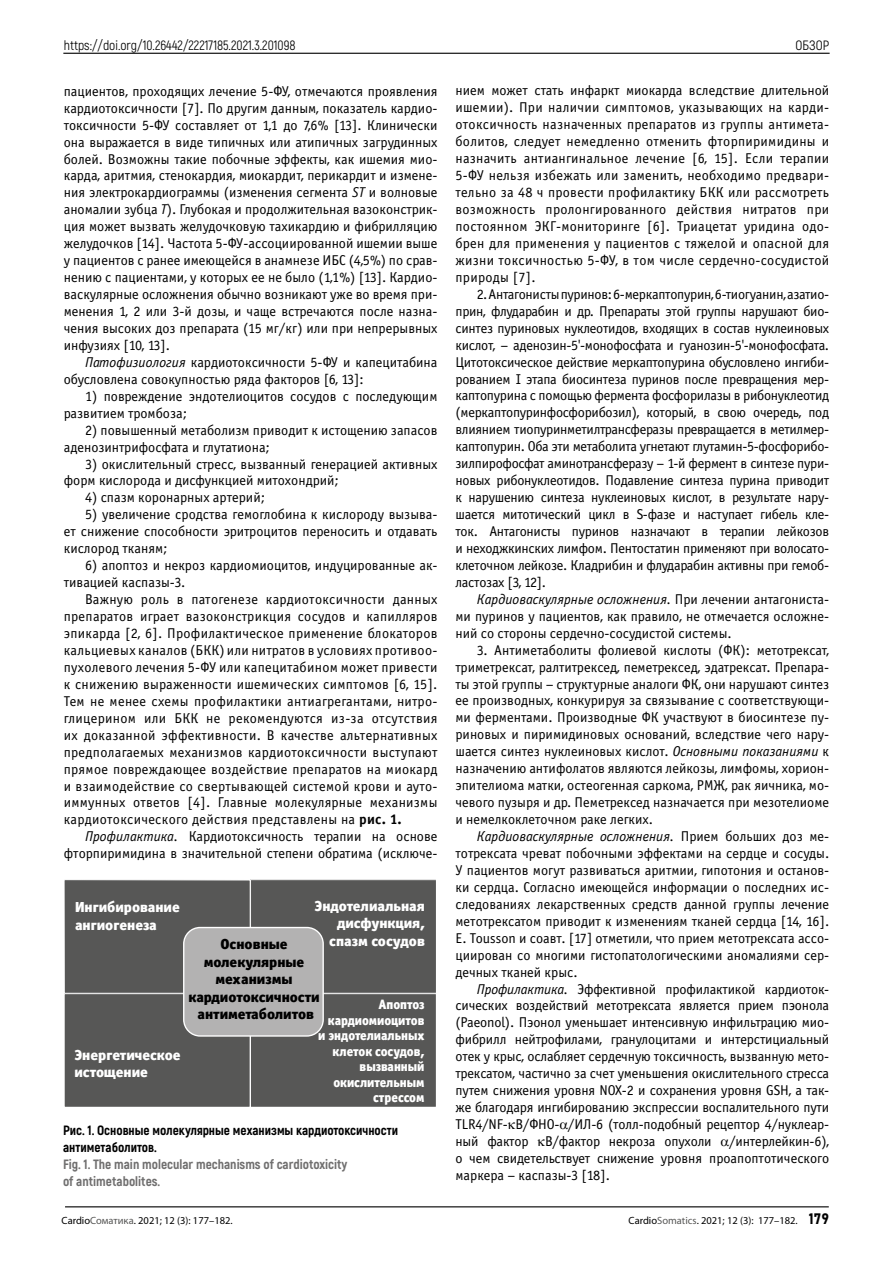
<style>
.page{position:relative;width:893px;height:1263px;background:#fff}
.page>*{position:absolute;margin:0;border:0;box-sizing:border-box;transform-origin:0 0}
.t1{font:14.55px/17.5px "Officina Sans Black OSC";color:#fff}
.t2{font:14.55px/17.5px "Officina Sans Black OSC";color:#000;text-align:center}
.t3{font:14.25px/17px "Officina Sans Book C";color:#000;text-align:justify}
.t4{font:13.65px/15.5px "Officina Sans Black OSC";color:#fff;text-align:right;scale:.91 1}
.t5{font:800 13.5px/17px "Akrobat";color:#000}
.t6{font:800 13.5px/17px "Akrobat";color:#706f6f}
.t7{font:13.5px "Akrobat";color:#000}
.t8{font:10.5px "Myriad Pro";color:#000}
.s1{font-style:italic}
.s2{font-family:"Officina Sans Bold C"}
.s3{color:#575756}
.s4{font-family:"Bahnschrift";font-size:15px}
</style>
<div class="page">
<hr style="left:65px;top:1206px;width:764px;height:1px;background:#000">
<hr style="left:63px;top:53px;width:767px;height:1px;background:#000">
<div style="left:250px;top:880px;width:186px;height:113px;background:#575756"></div>
<div style="left:250px;top:879px;width:187px;height:115px;border:1px solid #fff"></div>
<div style="left:64px;top:879px;width:187px;height:114px;background:#575756"></div>
<div style="left:250px;top:994px;width:186px;height:113px;background:#575756"></div>
<div style="left:250px;top:993px;width:187px;height:115px;border:1px solid #fff"></div>
<div style="left:64px;top:994px;width:186px;height:113px;background:#575756"></div>
<div style="left:64px;top:993px;width:187px;height:115px;border:1px solid #fff"></div>
<div style="left:184px;top:927px;width:139px;height:109px;background:#b3b2b2;border-radius:16px"></div>
<div style="left:183px;top:927px;width:141px;height:110px;border:1px solid #fff;border-radius:16px"></div>
<p class="t7" style="left:64px;top:37px;width:233px">https://doi.org/10.26442/22217185.2021.3.201098</p>
<p class="t3" style="left:64px;top:83px;width:375px">пациентов, проходящих лечение 5-ФУ, отмечаются проявления кардиотоксичности [7]. По другим данным, показатель кардио&shy;токсичности 5-ФУ составляет от 1,1 до 7,6% [13]. Клинически она выражается в виде типичных или атипичных загрудинных болей. Возможны такие побочные эффекты, как ишемия мио&shy;карда, аритмия, стенокардия, миокардит, перикардит и измене&shy;ния электрокардиограммы (изменения сегмента <span class="s1">ST</span> и волновые аномалии зубца <span class="s1">Т</span>). Глубокая и продолжительная вазоконстрик&shy;ция может вызвать желудочковую тахикардию и фибрилляцию желудочков [14]. Частота 5-ФУ-ассоциированной ишемии выше у пациентов с ранее имеющейся в анамнезе ИБС (4,5%) по срав&shy;нению с пациентами, у которых ее не было (1,1%) [13]. Кардио&shy;васкулярные осложнения обычно возникают уже во время при&shy;менения 1, 2 или 3-й дозы, и чаще встречаются после назна&shy;чения высоких доз препарата (15 мг/кг) или при непрерывных инфузиях [10, 13].</p>
<p class="t3" style="left:64px;top:354px;width:375px;text-indent:21px"><span class="s1">Патофизиология</span> кардиотоксичности 5-ФУ и капецитабина обусловлена совокупностью ряда факторов [6, 13]:</p>
<p class="t3" style="left:64px;top:388px;width:375px;text-indent:21px">1) повреждение эндотелиоцитов сосудов с последующим развитием тромбоза;</p>
<p class="t3" style="left:64px;top:422px;width:375px;text-indent:21px">2) повышенный метаболизм приводит к истощению запасов аденозинтрифосфата и глутатиона;</p>
<p class="t3" style="left:64px;top:456px;width:375px;text-indent:21px">3) окислительный стресс, вызванный генерацией активных форм кислорода и дисфункцией митохондрий;</p>
<p class="t3" style="left:85px;top:489px;width:182px">4) спазм коронарных артерий;</p>
<p class="t3" style="left:64px;top:506px;width:375px;text-indent:21px">5) увеличение сродства гемоглобина к кислороду вызыва&shy;ет снижение способности эритроцитов переносить и отдавать кислород тканям;</p>
<p class="t3" style="left:64px;top:557px;width:375px;text-indent:21px">6) апоптоз и некроз кардиомиоцитов, индуцированные ак&shy;тивацией каспазы-3.</p>
<p class="t3" style="left:64px;top:591px;width:375px;text-indent:21px">Важную роль в патогенезе кардиотоксичности данных препаратов играет вазоконстрикция сосудов и капилляров эпикарда [2, 6]. Профилактическое применение блокаторов кальциевых каналов (БКК) или нитратов в условиях противоо&shy;пухолевого лечения 5-ФУ или капецитабином может привести к снижению выраженности ишемических симптомов [6, 15].<br>Тем не менее схемы профилактики антиагрегантами, нитро&shy;глицерином или БКК не рекомендуются из-за отсутствия их доказанной эффективности. В качестве альтернативных предполагаемых механизмов кардиотоксичности выступают прямое повреждающее воздействие препаратов на миокард и взаимодействие со свертывающей системой крови и ауто&shy;иммунных ответов [4]. Главные молекулярные механизмы кардиотоксического действия представлены на <span class="s2">рис. 1.</span></p>
<p class="t3" style="left:64px;top:828px;width:375px;text-align:right"><span class="s1">Профилактика.</span> Кардиотоксичность терапии на основе фторпиримидина в значительной степени обратима (исключе-</p>
<p class="t1" style="left:75px;top:898px;width:106px">Ингибирование ангиогенеза</p>
<p class="t1" style="left:314px;top:897px;width:112px;text-align:right">Эндотелиальная дисфункция, спазм сосудов</p>
<p class="t2" style="left:188px;top:935px;width:133px">Основные молекулярные механизмы кардиотоксичности антиметаболитов</p>
<p class="t4" style="left:318px;top:997px;width:118px">Апоптоз кардиомиоцитов и эндотелиальных клеток сосудов, вызванный окислительным стрессом</p>
<p class="t1" style="left:74px;top:1046px;width:108px">Энергетическое истощение</p>
<p class="t5" style="left:63px;top:1122px;width:337px">Рис. 1. Основные молекулярные механизмы кардиотоксичности антиметаболитов.</p>
<p class="t6" style="left:63px;top:1156px;width:286px">Fig. 1. The main molecular mechanisms of cardiotoxicity of antimetabolites.</p>
<p class="t7" style="left:796px;top:37px;width:28px">Обзор</p>
<p class="t3" style="left:455px;top:82px;width:375px">нием может стать инфаркт миокарда вследствие длительной ишемии). При наличии симптомов, указывающих на карди&shy;отоксичность назначенных препаратов из группы антимета&shy;болитов, следует немедленно отменить фторпиримидины и назначить антиангинальное лечение [6, 15]. Если терапии 5-ФУ нельзя избежать или заменить, необходимо предвари&shy;тельно за 48 ч провести профилактику БКК или рассмотреть возможность пролонгированного действия нитратов при постоянном ЭКГ-мониторинге [6]. Триацетат уридина одо&shy;брен для применения у пациентов с тяжелой и опасной для жизни токсичностью 5-ФУ, в том числе сердечно-сосудистой природы [7].</p>
<p class="t3" style="left:455px;top:286px;width:375px;text-indent:21px">2. Антагонисты пуринов: 6-меркаптопурин, 6-тиогуанин, азатио&shy;прин, флударабин и др. Препараты этой группы нарушают био&shy;синтез пуриновых нуклеотидов, входящих в состав нуклеиновых кислот, – аденозин-5'-монофосфата и гуанозин-5'-монофосфата.<br>Цитотоксическое действие меркаптопурина обусловлено ингиби&shy;рованием I этапа биосинтеза пуринов после превращения мер&shy;каптопурина с помощью фермента фосфорилазы в рибонуклеотид (меркаптопуринфосфорибозил), который, в свою очередь, под влиянием тиопуринметилтрансферазы превращается в метилмер&shy;каптопурин. Оба эти метаболита угнетают глутамин-5-фосфорибо&shy;зилпирофосфат аминотрансферазу – 1-й фермент в синтезе пури&shy;новых рибонуклеотидов. Подавление синтеза пурина приводит к нарушению синтеза нуклеиновых кислот, в результате нару&shy;шается митотический цикл в S-фазе и наступает гибель кле&shy;ток. Антагонисты пуринов назначают в терапии лейкозов и неходжкинских лимфом. Пентостатин применяют при волосато&shy;клеточном лейкозе. Кладрибин и флударабин активны при гемоб&shy;ластозах [3, 12].</p>
<p class="t3" style="left:455px;top:591px;width:375px;text-indent:21px"><span class="s1">Кардиоваскулярные осложнения.</span> При лечении антагониста&shy;ми пуринов у пациентов, как правило, не отмечается осложне&shy;ний со стороны сердечно-сосудистой системы.</p>
<p class="t3" style="left:455px;top:642px;width:375px;text-indent:21px">3. Антиметаболиты фолиевой кислоты (ФК): метотрексат, триметрексат, ралтитрексед, пеметрексед, эдатрексат. Препара&shy;ты этой группы – структурные аналоги ФК, они нарушают синтез ее производных, конкурируя за связывание с соответствующи&shy;ми ферментами. Производные ФК участвуют в биосинтезе пу&shy;риновых и пиримидиновых оснований, вследствие чего нару&shy;шается синтез нуклеиновых кислот. <span class="s1">Основными показаниями</span> к назначению антифолатов являются лейкозы, лимфомы, хорион&shy;эпителиома матки, остеогенная саркома, РМЖ, рак яичника, мо&shy;чевого пузыря и др. Пеметрексед назначается при мезотелиоме и немелкоклеточном раке легких.</p>
<p class="t3" style="left:455px;top:828px;width:375px;text-indent:21px"><span class="s1">Кардиоваскулярные осложнения.</span> Прием больших доз ме&shy;тотрексата чреват побочными эффектами на сердце и сосуды.<br>У пациентов могут развиваться аритмии, гипотония и останов&shy;ки сердца. Согласно имеющейся информации о последних ис&shy;следованиях лекарственных средств данной группы лечение метотрексатом приводит к изменениям тканей сердца [14, 16].<br>E. Tousson и соавт. [17] отметили, что прием метотрексата ассо&shy;циирован со многими гистопатологическими аномалиями сер&shy;дечных тканей крыс.</p>
<p class="t3" style="left:455px;top:980px;width:375px;text-indent:21px"><span class="s1">Профилактика.</span> Эффективной профилактикой кардиоток&shy;сических воздействий метотрексата является прием пэонола (Paeonol). Пэонол уменьшает интенсивную инфильтрацию мио&shy;фибрилл нейтрофилами, гранулоцитами и интерстициальный отек у крыс, ослабляет сердечную токсичность, вызванную мето&shy;трексатом, частично за счет уменьшения окислительного стресса путем снижения уровня NOX-2 и сохранения уровня GSH, а так&shy;же благодаря ингибированию экспрессии воспалительного пути TLR4/NF- B/ФНО- /ИЛ-6 (толл-подобный рецептор 4/нуклеар&shy;ный фактор B/фактор некроза опухоли /интерлейкин-6), о чем свидетельствует снижение уровня проапоптотического маркера – каспазы-3 [18].</p>
<p class="t8" style="left:62px;top:1215px;width:173px">Cardio<span class="s3">Соматика</span>. 2021; 12 (3): 177–182.</p>
<p class="t8" style="left:629px;top:1215px;width:202px">Cardio<span class="s3">Somatics</span>. 2021; 12 (3): 177–182. <span class="s4">179</span></p>
</div>
